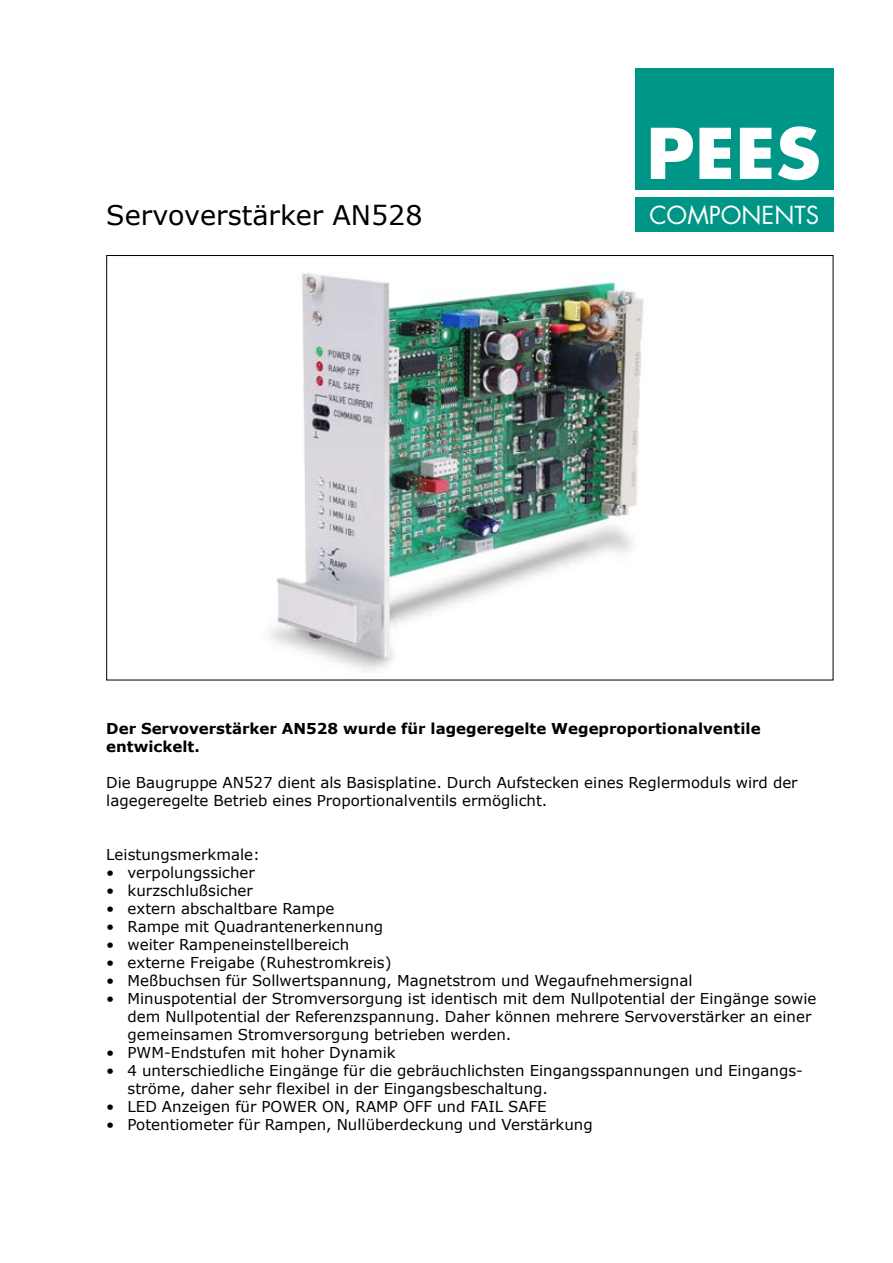
<style>
.page{position:relative;width:893px;height:1263px;background:#fff}
.page>*{position:absolute;margin:0;border:0;box-sizing:border-box;transform-origin:0 0}
.t1{font:700 67.95px "Futura";color:#fff;scale:1.08 1}
.t2{font:27px "Verdana";color:#000}
.t3{font:24.15px "Futura";color:#fff}
.t4{font:15px/18px "Verdana";color:#000}
.t5{font:700 15px/18px "Verdana";color:#000}
</style>
<div class="page">
<img style="left:270px;top:273px;width:374px;height:398px">
<div style="left:635px;top:198px;width:198px;height:34px;background:#009687"></div>
<div style="left:635px;top:68px;width:198px;height:122px;background:#009687"></div>
<h2 class="t2" style="left:106px;top:198px;width:318px">Servoverstärker AN528</h2>
<h1 class="t1" style="left:646px;top:108px;width:163px">PEES</h1>
<h3 class="t3" style="left:649px;top:200px;width:171px">COMPONENTS</h3>
<p class="t5" style="left:106px;top:720px;width:656px">Der Servoverstärker AN528 wurde für lagegeregelte Wegeproportionalventile entwickelt.</p>
<p class="t4" style="left:106px;top:774px;width:693px">Die Baugruppe AN527 dient als Basisplatine. Durch Aufstecken eines Reglermoduls wird der lagegeregelte Betrieb eines Proportionalventils ermöglicht.</p>
<p class="t4" style="left:106px;top:846px;width:155px">Leistungsmerkmale:</p>
<p class="t4" style="left:106px;top:864px;width:150px">• verpolungssicher</p>
<p class="t4" style="left:106px;top:882px;width:148px">• kurzschlußsicher</p>
<p class="t4" style="left:106px;top:900px;width:230px">• extern abschaltbare Rampe</p>
<p class="t4" style="left:106px;top:918px;width:278px">• Rampe mit Quadrantenerkennung</p>
<p class="t4" style="left:106px;top:936px;width:244px">• weiter Rampeneinstellbereich</p>
<p class="t4" style="left:106px;top:954px;width:287px">• externe Freigabe (Ruhestromkreis)</p>
<p class="t4" style="left:106px;top:972px;width:588px">• Meßbuchsen für Sollwertspannung, Magnetstrom und Wegaufnehmersignal</p>
<p class="t4" style="left:128px;top:990px;width:690px;text-indent:-21px">• Minuspotential der Stromversorgung ist identisch mit dem Nullpotential der Eingänge sowie dem Nullpotential der Referenzspannung. Daher können mehrere Servoverstärker an einer gemeinsamen Stromversorgung betrieben werden.</p>
<p class="t4" style="left:106px;top:1044px;width:291px">• PWM-Endstufen mit hoher Dynamik</p>
<p class="t4" style="left:128px;top:1062px;width:675px;text-indent:-21px">• 4 unterschiedliche Eingänge für die gebräuchlichsten Eingangsspannungen und Eingangs&shy;ströme, daher sehr flexibel in der Eingangsbeschaltung.</p>
<p class="t4" style="left:106px;top:1098px;width:442px">• LED Anzeigen für POWER ON, RAMP OFF und FAIL SAFE</p>
<p class="t4" style="left:106px;top:1116px;width:488px">• Potentiometer für Rampen, Nullüberdeckung und Verstärkung</p>
</div>
